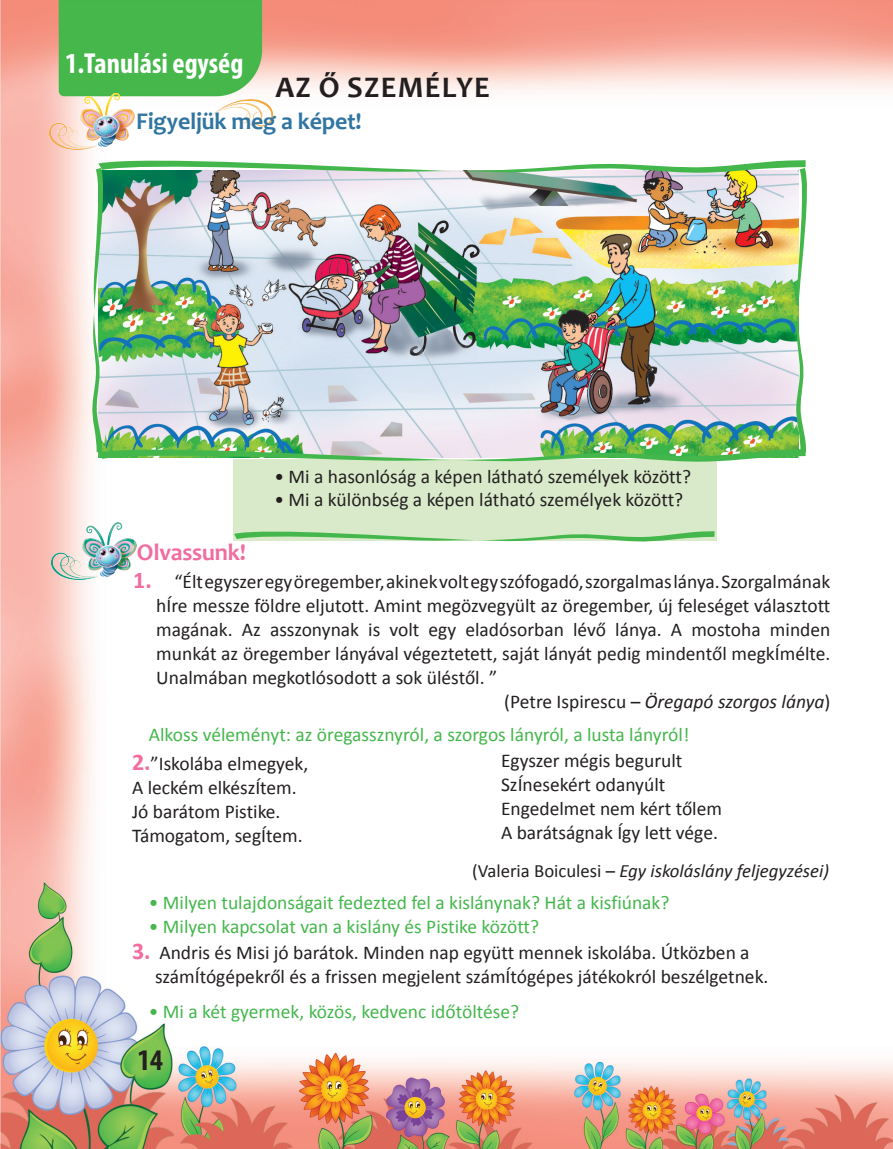
<style>
.page{position:relative;width:893px;height:1149px;background:#fff}
.page>*{position:absolute;margin:0;border:0;box-sizing:border-box;transform-origin:0 0}
._002_Titlu_Lectie{font:700 30px "Candara";letter-spacing:.04em;color:#231f20}
.t1{font:700 condensed 30px "Myriad Pro";color:#231f20}
._001_Titlu_Unitate{font:700 condensed 28.95px "Myriad Pro";color:#fff}
._003_Observam{font:700 24px "Candara";letter-spacing:-.01em;color:#3075a1}
._004_Citim{font:700 24px "Candara";letter-spacing:-.01em;color:#f16c9f}
._004_exercitii{font:19.5px/24px "Calibri";color:#231f20;text-align:justify}
.t2{font:19.5px "Calibri";color:#44b74c}
.List_Paragraph{font:19.5px "Calibri";color:#231f20}
._004_exercitii-2{font:italic 19.5px "Calibri";color:#231f20}
.t3{font:italic 18.75px "Calibri";color:#231f20}
.s1{font-weight:700;font-size:24px;color:#f16c9f}
.s2{font-style:normal}
</style>
<div class="page">
<img style="left:0;top:0;width:893px;height:1148px">
<img style="left:50px;top:93px;width:84px;height:57px">
<img style="left:209px;top:88px;width:70px;height:57px">
<div style="left:234px;top:459px;width:483px;height:81px;background:#d9eaca"></div>
<svg style="left:234px;top:531px;width:480px;height:10px"></svg>
<img style="left:52px;top:522px;width:84px;height:57px">
<img style="left:92px;top:160px;width:715px;height:301px">
<p class="_001_Titlu_Unitate" style="left:65px;top:45px;width:180px">1.Tanulási egység</p>
<p class="_002_Titlu_Lectie" style="left:276px;top:69px;width:216px">AZ Ő SZEMÉLYE</p>
<p class="_003_Observam" style="left:136px;top:106px;width:227px">Figyeljük meg a képet!</p>
<p class="_004_Citim" style="left:137px;top:537px;width:110px">Olvassunk!</p>
<p class="List_Paragraph" style="left:274px;top:463px;width:418px">• Mi a hasonlóság a képen látható személyek között?</p>
<p class="List_Paragraph" style="left:274px;top:485px;width:410px">• Mi a különbség a képen látható személyek között?</p>
<p class="_004_exercitii" style="left:156px;top:569px;width:676px;text-indent:-23px"><span class="s1">1.</span> “Élt egyszer egy öregember, akinek volt egy szófogadó, szorgalmas lánya. Szorgalmának hÍre messze földre eljutott. Amint megözvegyült az öregember, új feleséget választott magának. Az asszonynak is volt egy eladósorban lévő lánya. A mostoha minden munkát az öregember lányával végeztetett, saját lányát pedig mindentől megkÍmélte.<br>Unalmában megkotlósodott a sok üléstől. ”</p>
<p class="_004_exercitii-2" style="left:504px;top:688px;width:328px"><span class="s2">(Petre Ispirescu –</span> Öregapó szorgos lánya<span class="s2">)</span></p>
<p class="t2" style="left:149px;top:720px;width:542px">Alkoss véleményt: az öregassznyról, a szorgos lányról, a lusta lányról!</p>
<p class="_004_exercitii" style="left:132px;top:750px;width:178px"><span class="s1">2.</span>”Iskolába elmegyek,</p>
<p class="_004_exercitii" style="left:132px;top:774px;width:166px">A leckém elkészÍtem.</p>
<p class="_004_exercitii" style="left:132px;top:798px;width:150px">Jó barátom Pistike.</p>
<p class="_004_exercitii" style="left:132px;top:822px;width:172px">Támogatom, segÍtem.</p>
<p class="_004_exercitii" style="left:501px;top:747px;width:183px">Egyszer mégis begurult</p>
<p class="_004_exercitii" style="left:501px;top:771px;width:166px">SzÍnesekért odanyúlt</p>
<p class="_004_exercitii" style="left:501px;top:795px;width:223px">Engedelmet nem kért tőlem</p>
<p class="_004_exercitii" style="left:501px;top:819px;width:218px">A barátságnak Így lett vége.</p>
<p class="t3" style="left:472px;top:857px;width:358px"><span class="s2">(Valeria Boiculesi –</span> Egy iskoláslány feljegyzései)</p>
<p class="t2" style="left:149px;top:888px;width:522px">• Milyen tulajdonságait fedezted fel a kislánynak? Hát a kisfiúnak?</p>
<p class="t2" style="left:149px;top:912px;width:392px">• Milyen kapcsolat van a kislány és Pistike között?</p>
<p class="_004_exercitii" style="left:155px;top:939px;width:615px;text-indent:-23px"><span class="s1">3.</span> Andris és Misi jó barátok. Minden nap együtt mennek iskolába. Útközben a számÍtógépekről és a frissen megjelent számÍtógépes játékokról beszélgetnek.</p>
<p class="t2" style="left:149px;top:997px;width:372px">• Mi a két gyermek, közös, kedvenc időtöltése?</p>
<h1 class="t1" style="left:138px;top:1041px;width:27px">14</h1>
</div>
